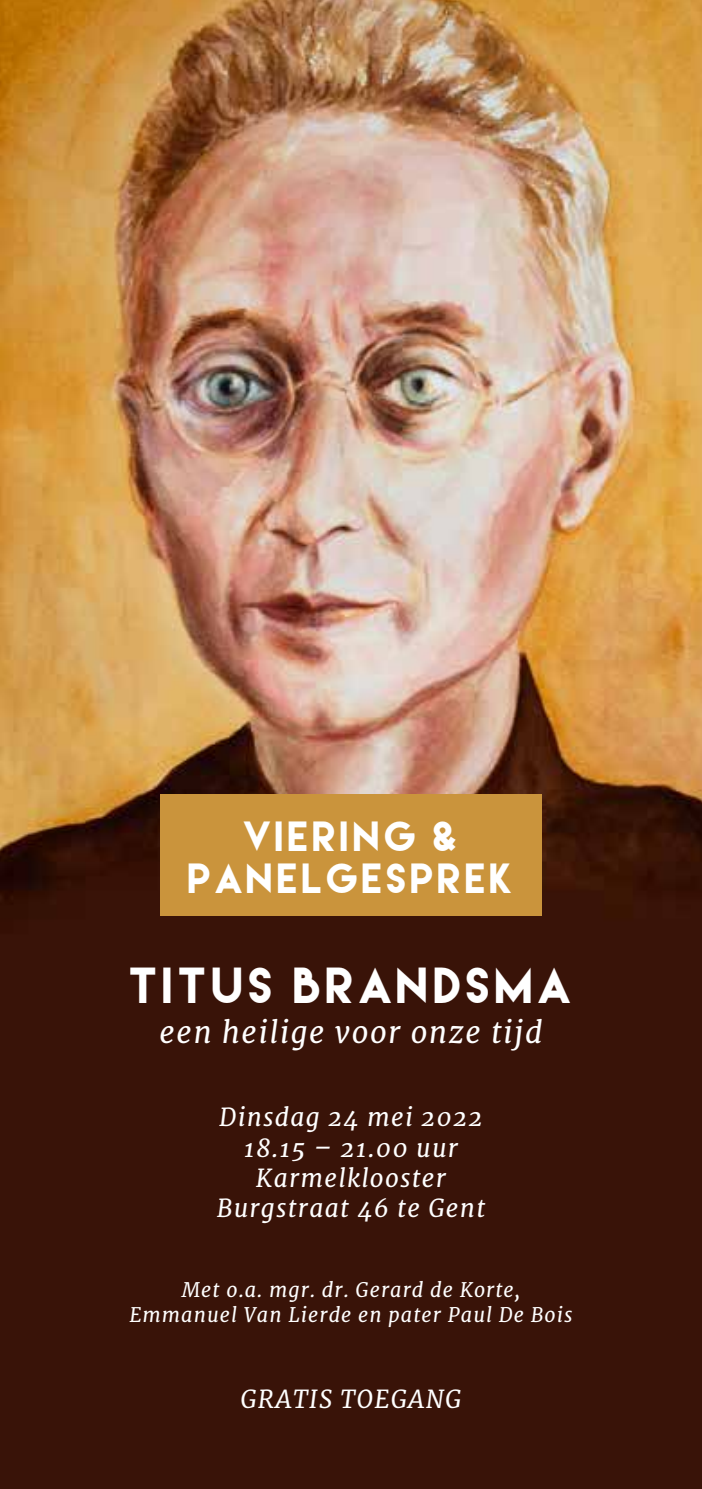
<style>
.page{position:relative;width:702px;height:1489px;background:#fff}
.page>*{position:absolute;margin:0;border:0;box-sizing:border-box;transform-origin:0 0}
.t1{font:45px "Lemon Milk";letter-spacing:.11em;color:#fff}
.t2{font:37.5px/42.5px "Lemon Milk";letter-spacing:.11em;color:#fff;text-align:center}
.t3{font:italic 30px "Merriweather";letter-spacing:.05em;color:#fff}
.t4{font:italic 24.75px/30.2px "Merriweather";letter-spacing:.05em;color:#fff;text-align:center}
.t5{font:italic 20px/25px "Merriweather";letter-spacing:.05em;color:#fff;text-align:center}
</style>
<div class="page">
<img style="left:0;top:0;width:702px;height:1488px">
<div style="left:160px;top:794px;width:381px;height:122px;background:#ca943c"></div>
<h2 class="t2" style="left:189px;top:814px;width:326px">VIERING &amp;<br>PANELGESPREK</h2>
<h1 class="t1" style="left:130px;top:962px;width:442px">TITUS BRANDSMA</h1>
<p class="t3" style="left:159px;top:1013px;width:384px">een heilige voor onze tijd</p>
<p class="t4" style="left:217px;top:1102px;width:270px">Dinsdag 24 mei 2022<br>18.15 – 21.00 uur<br>Karmelklooster<br>Burgstraat 46 te Gent</p>
<p class="t5" style="left:129px;top:1277px;width:444px">Met o.a. mgr. dr. Gerard de Korte,<br>Emmanuel Van Lierde en pater Paul De Bois</p>
<p class="t4" style="left:240px;top:1383px;width:222px">GRATIS TOEGANG</p>
</div>
